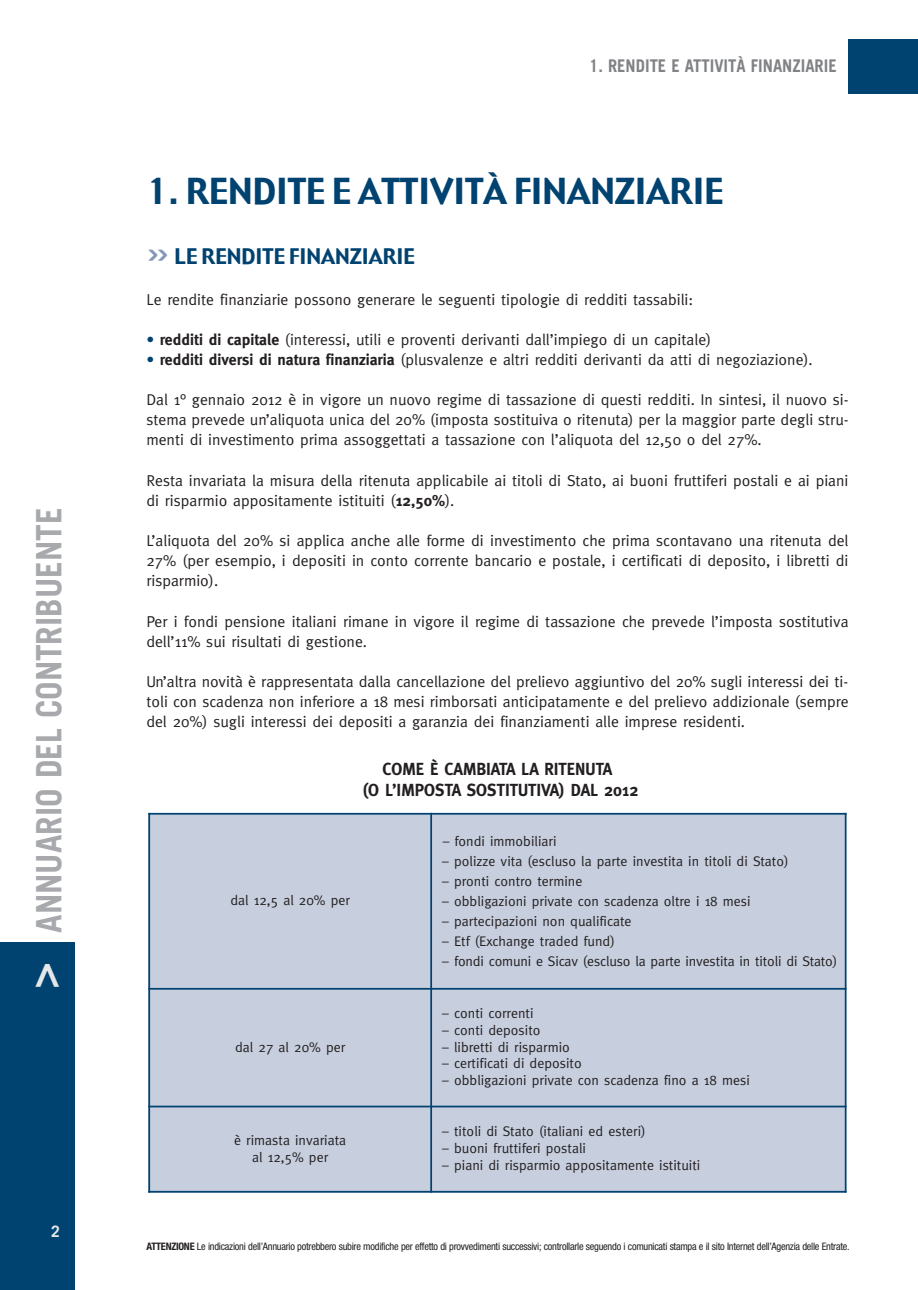
<style>
.page{position:relative;width:918px;height:1290px;background:#fff}
.page>*{position:absolute;margin:0;border:0;box-sizing:border-box;transform-origin:0 0}
.t1{font:35px "Gadget";color:#004270}
.t2{font:700 35px "Trade Gothic";color:#a7a9ac;scale:.95 1}
.t3{font:21px "Gadget";color:#004270}
.t4{font:700 17.5px/21px "Meta";color:#231f20;text-align:center;scale:.95 1}
.t5{font:700 17.5px "Trade Gothic";color:#808285;scale:.95 1}
.t6{font:15.75px/20.1px "Meta";color:#231f20;text-align:justify}
.t7{font:700 15.75px "Trade Gothic";color:#e6e7e8}
.t8{font:14px/16.8px "Meta";color:#231f20;text-align:center}
.t9{font:condensed 10.33px "Helvetica Neue";letter-spacing:-.025em;color:#231f20}
.s1{font-size:42px;color:#e6e7e8}
.s2{font-size:26.25px;color:#8398b7}
.s3{color:#004270}
.s4{font-weight:700}
</style>
<div class="page">
<div style="left:0;top:943px;width:74px;height:347px;background:#004270"></div>
<div style="left:148px;top:813px;width:283px;height:176px;background:#c7cfdf"></div>
<div style="left:431px;top:813px;width:414px;height:176px;background:#c7cfdf"></div>
<div style="left:148px;top:989px;width:283px;height:117px;background:#c7cfdf"></div>
<div style="left:431px;top:989px;width:414px;height:117px;background:#c7cfdf"></div>
<div style="left:148px;top:1106px;width:283px;height:86px;background:#c7cfdf"></div>
<div style="left:431px;top:1106px;width:414px;height:86px;background:#c7cfdf"></div>
<hr style="left:148px;top:813px;width:2px;height:379px;background:#004270">
<hr style="left:430px;top:813px;width:2px;height:379px;background:#004270">
<hr style="left:845px;top:813px;width:1px;height:379px;background:#004270">
<hr style="left:148px;top:813px;width:698px;height:1px;background:#004270">
<hr style="left:148px;top:988px;width:698px;height:1px;background:#004270">
<hr style="left:148px;top:1105px;width:698px;height:2px;background:#004270">
<hr style="left:148px;top:1191px;width:698px;height:1px;background:#004270">
<div style="left:848px;top:40px;width:70px;height:54px;background:#004270"></div>
<h1 class="t2" style="left:36px;top:988px;width:507px;rotate:-90deg"><span class="s1">&gt;</span> ANNUARIO DEL CONTRIBUENTE</h1>
<p class="t7" style="left:51px;top:1226px;width:10px">2</p>
<p class="t5" style="left:589px;top:59px;width:262px">1. RENDITE E ATTIVITÀ FINANZIARIE</p>
<h1 class="t1" style="left:146px;top:169px;width:578px">1. RENDITE E ATTIVITÀ FINANZIARIE</h1>
<h2 class="t3" style="left:146px;top:243px;width:270px"><span class="s2">&gt;&gt;</span> LE RENDITE FINANZIARIE</h2>
<p class="t6" style="left:146px;top:290px;width:548px">Le rendite finanziarie possono generare le seguenti tipologie di redditi tassabili:</p>
<p class="t6" style="left:146px;top:330px;width:566px"><span class="s3">•</span> <span class="s4">redditi di capitale</span> (interessi, utili e proventi derivanti dall’impiego di un capitale)</p>
<p class="t6" style="left:146px;top:351px;width:668px"><span class="s3">•</span> <span class="s4">redditi diversi di natura finanziaria</span> (plusvalenze e altri redditi derivanti da atti di negoziazione).</p>
<p class="t6" style="left:146px;top:391px;width:703px">Dal 1° gennaio 2012 è in vigore un nuovo regime di tassazione di questi redditi. In sintesi, il nuovo si&shy;stema prevede un’aliquota unica del 20% (imposta sostituiva o ritenuta) per la maggior parte degli stru&shy;menti di investimento prima assoggettati a tassazione con l’aliquota del 12,50 o del 27%.</p>
<p class="t6" style="left:146px;top:471px;width:703px">Resta invariata la misura della ritenuta applicabile ai titoli di Stato, ai buoni fruttiferi postali e ai piani di risparmio appositamente istituiti (<span class="s4">12,50%</span>).</p>
<p class="t6" style="left:146px;top:532px;width:703px">L’aliquota del 20% si applica anche alle forme di investimento che prima scontavano una ritenuta del 27% (per esempio, i depositi in conto corrente bancario e postale, i certificati di deposito, i libretti di risparmio).</p>
<p class="t6" style="left:146px;top:612px;width:703px">Per i fondi pensione italiani rimane in vigore il regime di tassazione che prevede l’imposta sostitutiva dell’11% sui risultati di gestione.</p>
<p class="t6" style="left:146px;top:673px;width:704px">Un’altra novità è rappresentata dalla cancellazione del prelievo aggiuntivo del 20% sugli interessi dei ti&shy;toli con scadenza non inferiore a 18 mesi rimborsati anticipatamente e del prelievo addizionale (sempre del 20%) sugli interessi dei depositi a garanzia dei finanziamenti alle imprese residenti.</p>
<p class="t4" style="left:363px;top:759px;width:292px">COME È CAMBIATA LA RITENUTA<br>(O L’IMPOSTA SOSTITUTIVA) DAL 2012</p>
<p class="t8" style="left:230px;top:893px;width:121px">dal 12,5 al 20% per</p>
<p class="t8" style="left:235px;top:1039px;width:112px">dal 27 al 20% per</p>
<p class="t8" style="left:234px;top:1132px;width:114px">è rimasta invariata al 12,5% per</p>
<p class="t8" style="left:443px;top:833px;width:115px">– fondi immobiliari</p>
<p class="t8" style="left:442px;top:853px;width:348px">– polizze vita (escluso la parte investita in titoli di Stato)</p>
<p class="t8" style="left:442px;top:873px;width:142px">– pronti contro termine</p>
<p class="t8" style="left:442px;top:894px;width:310px">– obbligazioni private con scadenza oltre i 18 mesi</p>
<p class="t8" style="left:442px;top:914px;width:191px">– partecipazioni non qualificate</p>
<p class="t8" style="left:442px;top:934px;width:174px">– Etf (Exchange traded fund)</p>
<p class="t8" style="left:442px;top:954px;width:396px">– fondi comuni e Sicav (escluso la parte investita in titoli di Stato)</p>
<p class="t8" style="left:442px;top:1006px;width:93px">– conti correnti</p>
<p class="t8" style="left:442px;top:1022px;width:100px">– conti deposito</p>
<p class="t8" style="left:442px;top:1039px;width:129px">– libretti di risparmio</p>
<p class="t8" style="left:442px;top:1056px;width:141px">– certificati di deposito</p>
<p class="t8" style="left:442px;top:1073px;width:309px">– obbligazioni private con scadenza fino a 18 mesi</p>
<p class="t8" style="left:442px;top:1124px;width:205px">– titoli di Stato (italiani ed esteri)</p>
<p class="t8" style="left:442px;top:1141px;width:145px">– buoni fruttiferi postali</p>
<p class="t8" style="left:442px;top:1158px;width:260px">– piani di risparmio appositamente istituiti</p>
<p class="t9" style="left:147px;top:1243px;width:704px"><span class="s4">ATTENZIONE</span> Le indicazioni dell’Annuario potrebbero subire modifiche per effetto di provvedimenti successivi; controllarle seguendo i comunicati stampa e il sito Internet dell’Agenzia delle Entrate.</p>
</div>
